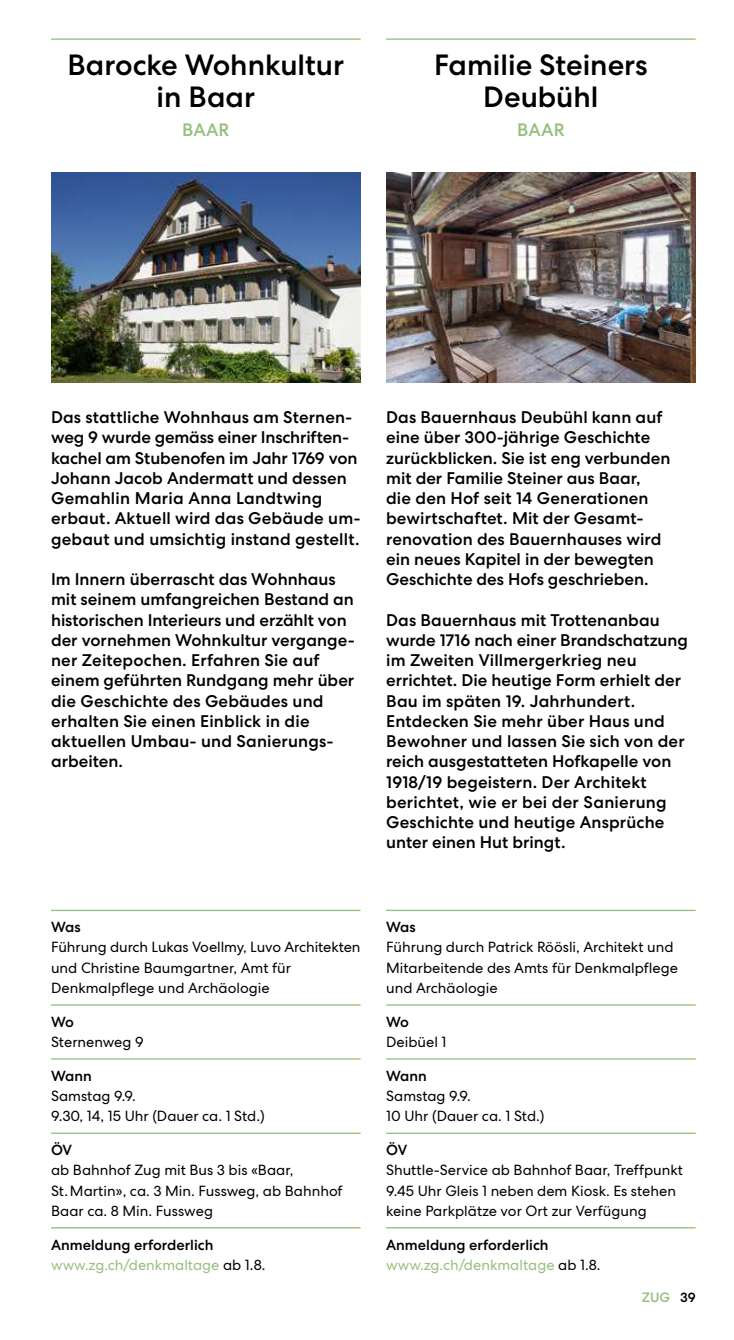
<style>
.page{position:relative;width:734px;height:1340px;background:#fff}
.page>*{position:absolute;margin:0;border:0;box-sizing:border-box;transform-origin:0 0}
.t1{font:500 29.25px/31.5px "Centra No 2";color:#000;text-align:center}
.t2{font:500 18px "Centra No 2";color:#97c080}
.t3{font:500 16.88px/20.2px "Centra No 2";letter-spacing:.005em;color:#000}
.t4{font:14.62px/20.2px "Centra No 2";color:#000}
.t5{font:500 14.62px/20.2px "Centra No 2";color:#000}
.t6{font:500 13.5px "Centra No 2";color:#97c080}
.s1{font-weight:400;color:#97c080}
.s2{font-weight:400}
.s3{color:#000}
</style>
<div class="page">
<hr style="left:51px;top:909px;width:309px;height:2px;background:#97c080">
<hr style="left:51px;top:1004px;width:309px;height:1px;background:#97c080">
<hr style="left:51px;top:1058px;width:309px;height:1px;background:#97c080">
<hr style="left:51px;top:1132px;width:309px;height:1px;background:#97c080">
<hr style="left:51px;top:1227px;width:309px;height:1px;background:#97c080">
<hr style="left:386px;top:909px;width:309px;height:2px;background:#97c080">
<hr style="left:386px;top:1004px;width:309px;height:1px;background:#97c080">
<hr style="left:386px;top:1058px;width:309px;height:1px;background:#97c080">
<hr style="left:386px;top:1132px;width:309px;height:1px;background:#97c080">
<hr style="left:386px;top:1227px;width:309px;height:1px;background:#97c080">
<img style="left:51px;top:172px;width:309px;height:211px">
<img style="left:386px;top:172px;width:309px;height:211px">
<hr style="left:51px;top:38px;width:309px;height:2px;background:#97c080">
<hr style="left:386px;top:38px;width:309px;height:2px;background:#97c080">
<h1 class="t1" style="left:67px;top:50px;width:278px">Barocke Wohnkultur in Baar</h1>
<p class="t2" style="left:182px;top:119px;width:49px">BAAR</p>
<h1 class="t1" style="left:434px;top:50px;width:215px">Familie Steiners<br>Deubühl</h1>
<p class="t2" style="left:517px;top:119px;width:49px">BAAR</p>
<p class="t3" style="left:51px;top:407px;width:311px">Das stattliche Wohnhaus am Sternen&shy;weg 9 wurde gemäss einer Inschriften&shy;kachel am Stubenofen im Jahr 1769 von Johann Jacob Andermatt und dessen Gemahlin Maria Anna Landtwing erbaut. Aktuell wird das Gebäude um&shy;gebaut und umsichtig instand gestellt.</p>
<p class="t3" style="left:51px;top:569px;width:305px">Im Innern überrascht das Wohnhaus mit seinem umfangreichen Bestand an historischen Interieurs und erzählt von der vornehmen Wohnkultur vergange&shy;ner Zeitepochen. Erfahren Sie auf einem geführten Rundgang mehr über die Geschichte des Gebäudes und erhalten Sie einen Einblick in die aktuellen Umbau- und Sanierungs&shy;arbeiten.</p>
<p class="t3" style="left:386px;top:407px;width:286px">Das Bauernhaus Deubühl kann auf eine über 300-jährige Geschichte zurückblicken. Sie ist eng verbunden mit der Familie Steiner aus Baar,<br>die den Hof seit 14 Generationen bewirtschaftet. Mit der Gesamt&shy;renovation des Bauernhauses wird ein neues Kapitel in der bewegten Geschichte des Hofs geschrieben.</p>
<p class="t3" style="left:386px;top:609px;width:303px">Das Bauernhaus mit Trottenanbau wurde 1716 nach einer Brandschatzung im Zweiten Villmergerkrieg neu errichtet. Die heutige Form erhielt der Bau im späten 19. Jahrhundert.<br>Entdecken Sie mehr über Haus und Bewohner und lassen Sie sich von der reich ausgestatteten Hofkapelle von 1918/19 begeistern. Der Architekt berichtet, wie er bei der Sanierung Geschichte und heutige Ansprüche unter einen Hut bringt.</p>
<p class="t5" style="left:51px;top:917px;width:31px">Was</p>
<p class="t4" style="left:51px;top:937px;width:311px">Führung durch Lukas Voellmy, Luvo Architekten und Christine Baumgartner, Amt für<br>Denkmalpflege und Archäologie</p>
<p class="t5" style="left:51px;top:1011px;width:24px">Wo</p>
<p class="t4" style="left:51px;top:1031px;width:94px">Sternenweg 9</p>
<p class="t5" style="left:51px;top:1065px;width:42px">Wann</p>
<p class="t4" style="left:51px;top:1085px;width:215px">Samstag 9.9.<br>9.30, 14, 15 Uhr (Dauer ca. 1 Std.)</p>
<p class="t5" style="left:51px;top:1139px;width:23px">ÖV</p>
<p class="t4" style="left:51px;top:1160px;width:293px">ab Bahnhof Zug mit Bus 3 bis «Baar,<br>St.Martin», ca. 3 Min. Fussweg, ab Bahnhof<br>Baar ca. 8 Min. Fussweg</p>
<p class="t5" style="left:51px;top:1234px;width:216px">Anmeldung erforderlich <span class="s1">www.zg.ch/denkmaltage</span> <span class="s2">ab 1.8.</span></p>
<p class="t5" style="left:386px;top:917px;width:31px">Was</p>
<p class="t4" style="left:386px;top:937px;width:293px">Führung durch Patrick Röösli, Architekt und<br>Mitarbeitende des Amts für Denkmalpflege und Archäologie</p>
<p class="t5" style="left:386px;top:1011px;width:24px">Wo</p>
<p class="t4" style="left:386px;top:1031px;width:62px">Deibüel 1</p>
<p class="t5" style="left:386px;top:1065px;width:42px">Wann</p>
<p class="t4" style="left:386px;top:1085px;width:160px">Samstag 9.9.<br>10 Uhr (Dauer ca. 1 Std.)</p>
<p class="t5" style="left:386px;top:1139px;width:23px">ÖV</p>
<p class="t4" style="left:386px;top:1160px;width:298px">Shuttle-Service ab Bahnhof Baar, Treffpunkt<br>9.45 Uhr Gleis 1 neben dem Kiosk. Es stehen keine Parkplätze vor Ort zur Verfügung</p>
<p class="t5" style="left:386px;top:1234px;width:216px">Anmeldung erforderlich <span class="s1">www.zg.ch/denkmaltage</span> <span class="s2">ab 1.8.</span></p>
<p class="t6" style="left:641px;top:1289px;width:55px">ZUG <span class="s3">39</span></p>
</div>
